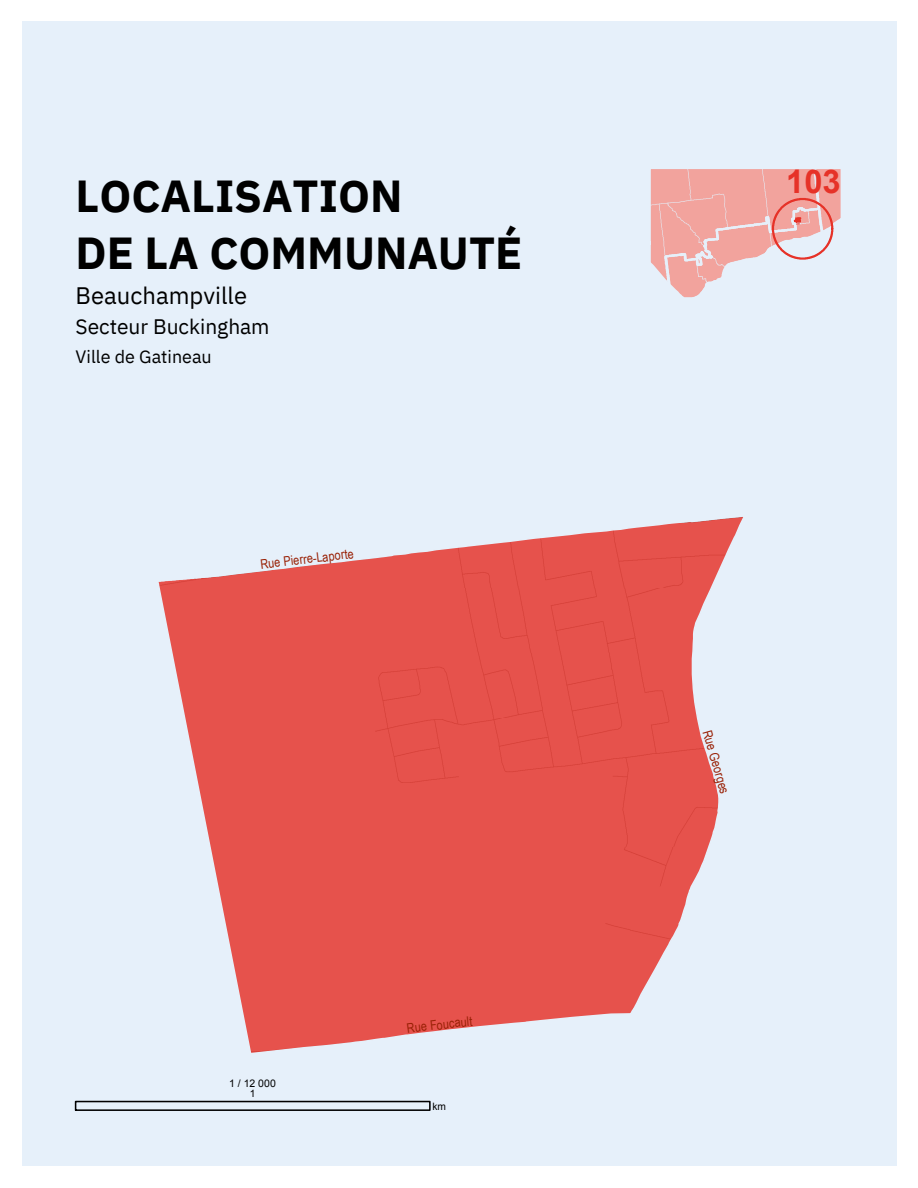
<style>
.page{position:relative;width:918px;height:1188px;background:#fff}
.page>*{position:absolute;margin:0;border:0;box-sizing:border-box;transform-origin:0 0}
.t1{font:700 44.7px/56.7px "IBM Plex Sans";color:#000}
.t2{font:700 32.7px "Arial";color:#e63228}
.t3{font:23.85px "IBM Plex Sans";color:#000}
.t4{font:21px "IBM Plex Sans";letter-spacing:-.005em;color:#000}
.t5{font:17.85px "IBM Plex Sans";color:#000}
.t6{font:13.2px "Arial Narrow";color:#992106}
.t7{font:10.5px "Arial";color:#000}
.t8{font:10.2px "Arial";color:#000}
</style>
<div class="page">
<div style="left:22px;top:22px;width:874px;height:1144px;background:#e6f0fa"></div>
<svg style="left:74px;top:517px;width:669px;height:594px"></svg>
<svg style="left:650px;top:169px;width:191px;height:129px"></svg>
<div style="left:75px;top:1101px;width:356px;height:10px;border:2px solid #000"></div>
<svg style="left:407px;top:1020px;width:30px;height:13px"></svg>
<svg style="left:461px;top:1017px;width:12px;height:10px"></svg>
<h1 class="t1" style="left:76px;top:171px;width:448px">LOCALISATION<br>DE LA COMMUNAUTÉ</h1>
<h3 class="t3" style="left:76px;top:285px;width:173px">Beauchampville</h3>
<h3 class="t4" style="left:76px;top:317px;width:195px">Secteur Buckingham</h3>
<h3 class="t5" style="left:76px;top:349px;width:138px">Ville de Gatineau</h3>
<p class="t6" style="left:260px;top:557px;width:95px;rotate:-7deg">Rue Pierre-Laporte</p>
<p class="t7" style="left:229px;top:1077px;width:48px">1 / 12 000</p>
<p class="t8" style="left:250px;top:1087px;width:7px">1</p>
<p class="t6" style="left:436px;top:1017px;width:26px;rotate:-6deg">ouca</p>
<p class="t8" style="left:433px;top:1101px;width:15px">km</p>
<h2 class="t2" style="left:786px;top:162px;width:56px">103</h2>
<p class="t6" style="left:714px;top:728px;width:67px;rotate:74deg">Rue Georges</p>
</div>
